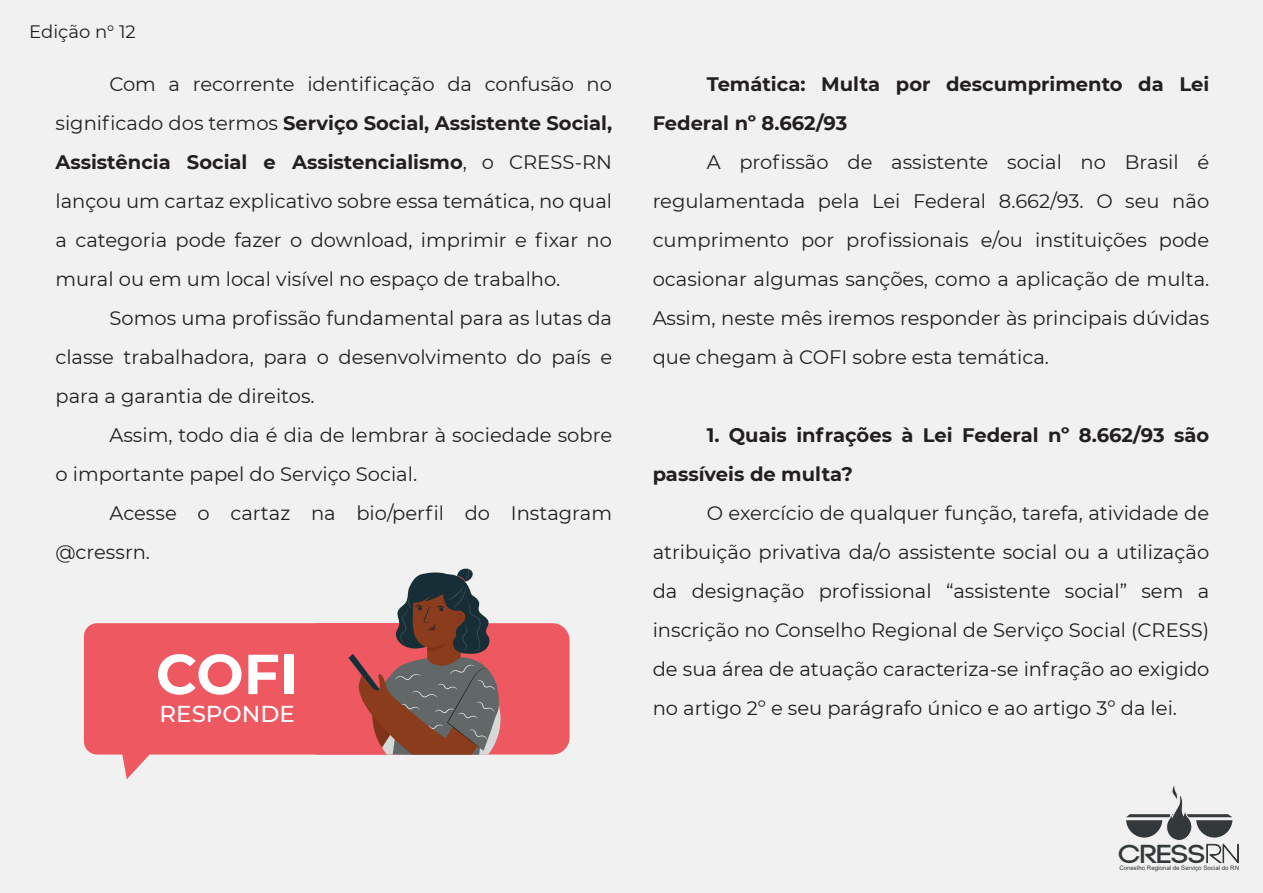
<style>
.page{position:relative;width:1263px;height:893px;background:#f0f1f0}
.page>*{position:absolute;margin:0;border:0;box-sizing:border-box;transform-origin:0 0}
.t1{font:700 56.25px "Montserrat";color:#fff}
.t2{font:700 25.95px "Code";color:#33383a;scale:1.18 1}
.t3{font:500 22.95px "Montserrat";color:#fff}
.t4{font:19.5px/39px "Montserrat";color:#231f20;text-align:justify}
.t5{font:700 19.5px/39px "Montserrat";color:#231f20}
.t6{font:18px "Montserrat";color:#231f20}
.t7{font:6.15px "Arial";color:#33383a}
.s1{font-weight:700}
.s2{font-weight:300}
</style>
<div class="page">
<svg style="left:1126px;top:785px;width:113px;height:79px"></svg>
<svg style="left:84px;top:623px;width:365px;height:156px;fill:#ee5861"></svg>
<div style="left:301px;top:623px;width:268px;height:131px;background:#ee5861;border-radius:17px"></div>
<svg style="left:348px;top:568px;width:152px;height:186px"></svg>
<p class="t6" style="left:29px;top:19px;width:108px">Edição n° 12</p>
<p class="t4" style="left:56px;top:63px;width:558px;text-indent:54px">Com a recorrente identificação da confusão no significado dos termos <span class="s1">Serviço Social, Assistente Social, Assistência Social e Assistencialismo</span>, o CRESS-RN lançou um cartaz explicativo sobre essa temática, no qual a categoria pode fazer o download, imprimir e fixar no mural ou em um local visível no espaço de trabalho.</p>
<p class="t4" style="left:56px;top:297px;width:558px;text-indent:54px">Somos uma profissão fundamental para as lutas da classe trabalhadora, para o desenvolvimento do país e para a garantia de direitos.</p>
<p class="t4" style="left:56px;top:414px;width:558px;text-indent:54px">Assim, todo dia é dia de lembrar à sociedade sobre o importante papel do Serviço Social.</p>
<p class="t4" style="left:56px;top:492px;width:558px;text-indent:54px">Acesse o cartaz na bio/perfil do Instagram @cressrn.</p>
<h1 class="t1" style="left:156px;top:634px;width:144px">COFI</h1>
<p class="t3" style="left:160px;top:698px;width:137px">RESPONDE</p>
<p class="t5" style="left:653px;top:63px;width:558px;text-indent:54px">Temática: Multa por descumprimento da Lei<br>Federal nº 8.662/93</p>
<p class="t4" style="left:653px;top:141px;width:558px;text-indent:54px">A profissão de assistente social no Brasil é regulamentada pela Lei Federal 8.662/93. O seu não cumprimento por profissionais e/ou instituições pode ocasionar algumas sanções, como a aplicação de multa.<br>Assim, neste mês iremos responder às principais dúvidas que chegam à COFI sobre esta temática.</p>
<p class="t5" style="left:653px;top:414px;width:558px;text-indent:54px">1. Quais infrações à Lei Federal nº 8.662/93 são passíveis de multa?</p>
<p class="t4" style="left:653px;top:492px;width:558px;text-indent:54px">O exercício de qualquer função, tarefa, atividade de atribuição privativa da/o assistente social ou a utilização da designação profissional “assistente social” sem a inscrição no Conselho Regional de Serviço Social (CRESS) de sua área de atuação caracteriza-se infração ao exigido no artigo 2º e seu parágrafo único e ao artigo 3º da lei.</p>
<h2 class="t2" style="left:1119px;top:840px;width:104px">CRESS<span class="s2">RN</span></h2>
<p class="t7" style="left:1119px;top:863px;width:121px">Conselho Regional de Serviço Social do RN</p>
</div>
